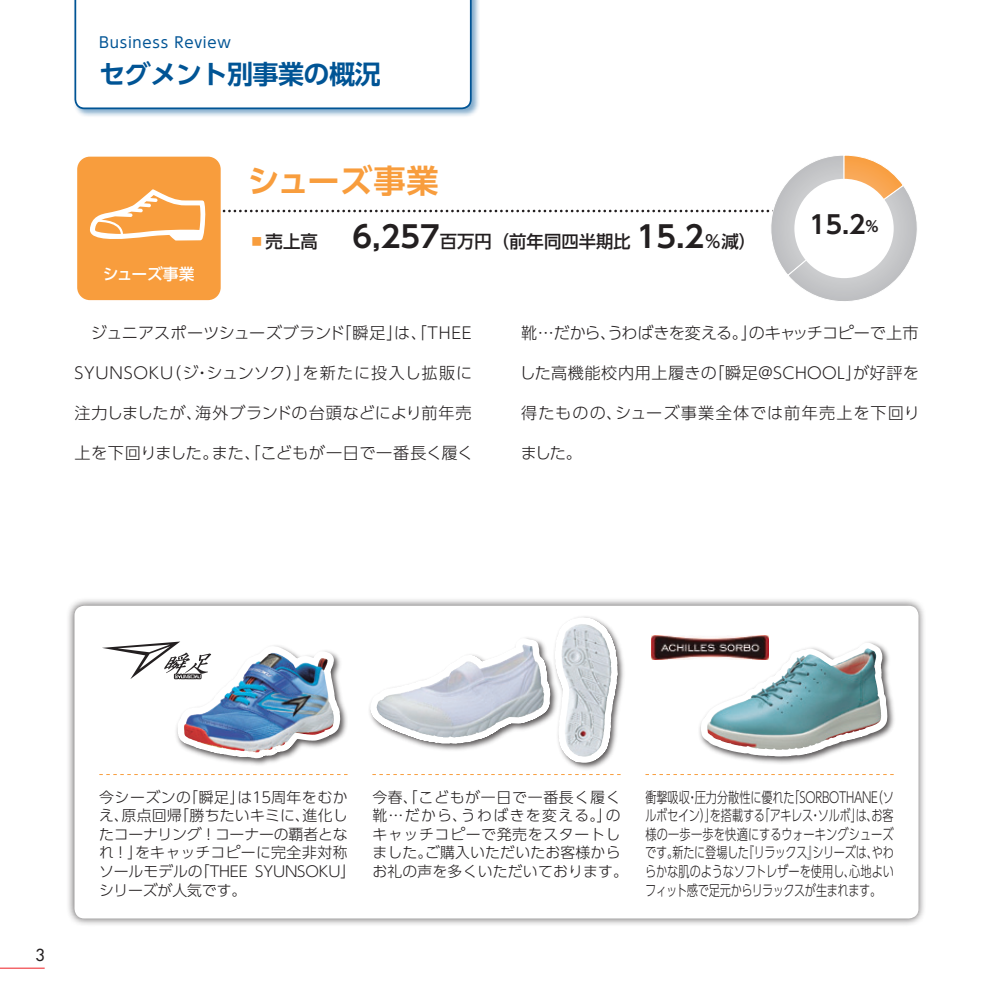
<style>
.page{position:relative;width:993px;height:993px;background:#fff}
.page>*{position:absolute;margin:0;border:0;box-sizing:border-box;transform-origin:0 0}
.t1{font:700 32.2px "UD Shin Go Pro De";letter-spacing:.02em;color:#f89d3d}
.t2{font:700 26.07px "UD Shin Go Pro De";letter-spacing:-.02em;color:#005495}
.t3{font:700 24.85px "UD Shin Go Pro De";color:#231f20}
.t4{font:500 17.32px "UD Shin Go Pro";color:#231f20}
.t5{font:300 16.1px "UD Shin Go Pro";letter-spacing:.02em;color:#231f20}
.t6{font:300 16.1px "UD Shin Go Pro";letter-spacing:.045em;color:#231f20}
.t7{font:300 16.1px "UD Shin Go Pro";letter-spacing:-.02em;color:#231f20}
.t8{font:300 16.1px "UD Shin Go Pro";letter-spacing:-.01em;color:#231f20}
.t9{font:300 16.1px "UD Shin Go Pro";letter-spacing:.06em;color:#231f20}
.t10{font:500 16.1px "Futura Std";color:#231f20}
.t11{font:500 15.75px "UD Shin Go Pro";letter-spacing:-.01em;color:#fff}
.t12{font:300 14.88px/18.6px "UD Shin Go Pro";letter-spacing:.01em;color:#231f20;text-align:justify;scale:.75 1}
.t13{font:300 14.88px/18.6px "UD Shin Go Pro";letter-spacing:.01em;color:#231f20}
.t14{font:300 14.88px/18.6px "UD Shin Go Pro";letter-spacing:.045em;color:#231f20}
.t15{font:14.88px "UD Shin Go Pro";letter-spacing:.05em;color:#005495}
.s1{color:#f89d3d}
.s2{font-family:"UD Shin Go Pro De";font-weight:700;font-size:29.75px}
.s3{font-size:14.88px}
</style>
<div class="page">
<div style="left:72px;top:0;width:408px;height:118px;background:#005495;opacity:.5"></div>
<svg style="left:74px;top:0;width:397px;height:109px"></svg>
<div style="left:66px;top:597px;width:860px;height:329px;background:#231f20;opacity:.75"></div>
<div style="left:74px;top:605px;width:844px;height:313px;background:#fff;border-radius:10px"></div>
<div style="left:77px;top:157px;width:143px;height:143px;background:#f89d3d;border-radius:13px"></div>
<svg style="left:83px;top:155px;width:834px;height:146px"></svg>
<svg style="left:369px;top:616px;width:255px;height:151px"></svg>
<img style="left:561px;top:623px;width:50px;height:133px">
<svg style="left:651px;top:635px;width:242px;height:129px"></svg>
<img style="left:762px;top:648px;width:104px;height:41px">
<img style="left:102px;top:641px;width:245px;height:124px">
<hr style="left:0;top:967px;width:45px;height:1px;background:#ee1d23">
<p class="t15" style="left:99px;top:30px;width:133px">Business Review</p>
<h2 class="t2" style="left:99px;top:53px;width:283px">セグメント別事業の概況</h2>
<p class="t11" style="left:103px;top:261px;width:93px">シューズ事業</p>
<h1 class="t1" style="left:247px;top:155px;width:226px">シューズ事業　</h1>
<p class="t4" style="left:248px;top:228px;width:509px"><span class="s1">▪</span>売上高　　<span class="s2">6,257</span>百万円（前年同四半期比 <span class="s2">15.2</span>％減）</p>
<h3 class="t3" style="left:809px;top:204px;width:71px">15.2<span class="s3">%</span></h3>
<p class="t5" style="left:74px;top:320px;width:398px">　ジュニアスポーツシューズブランド「瞬足」は、「THEE</p>
<p class="t6" style="left:74px;top:360px;width:399px">SYUNSOKU（ジ・シュンソク）」を新たに投入し拡販に</p>
<p class="t8" style="left:74px;top:399px;width:398px">注力しましたが、海外ブランドの台頭などにより前年売</p>
<p class="t5" style="left:74px;top:439px;width:400px">上を下回りました。また、「こどもが一日で一番長く履く</p>
<p class="t7" style="left:521px;top:320px;width:398px">靴…だから、うわばきを変える。」のキャッチコピーで上市</p>
<p class="t5" style="left:519px;top:360px;width:401px">した高機能校内用上履きの「瞬足＠SCHOOL」が好評を</p>
<p class="t9" style="left:521px;top:399px;width:400px">得たものの、シューズ事業全体では前年売上を下回り</p>
<p class="t5" style="left:520px;top:439px;width:63px">ました。</p>
<p class="t10" style="left:35px;top:944px;width:11px">3</p>
<p class="t13" style="left:99px;top:786px;width:257px">今シーズンの「瞬足」は15周年をむかえ、原点回帰「勝ちたいキミに、進化したコーナリング！コーナーの覇者となれ！」をキャッチコピーに完全非対称ソールモデルの「THEE SYUNSOKU」シリーズが人気です。</p>
<p class="t14" style="left:372px;top:786px;width:257px">今春、「こどもが一日で一番長く履く靴…だから、うわばきを変える。」のキャッチコピーで発売をスタートしました。ご購入いただいたお客様からお礼の声を多くいただいております。</p>
<p class="t12" style="left:644px;top:786px;width:333px">衝撃吸収・圧力分散性に優れた「SORBOTHANE（ソルボセイン）」を搭載する「アキレス・ソルボ」は、お客様の一歩一歩を快適にするウォーキングシューズです。新たに登場した『リラックス』シリーズは、やわらかな肌のようなソフトレザーを使用し、心地よいフィット感で足元からリラックスが生まれます。</p>
</div>
